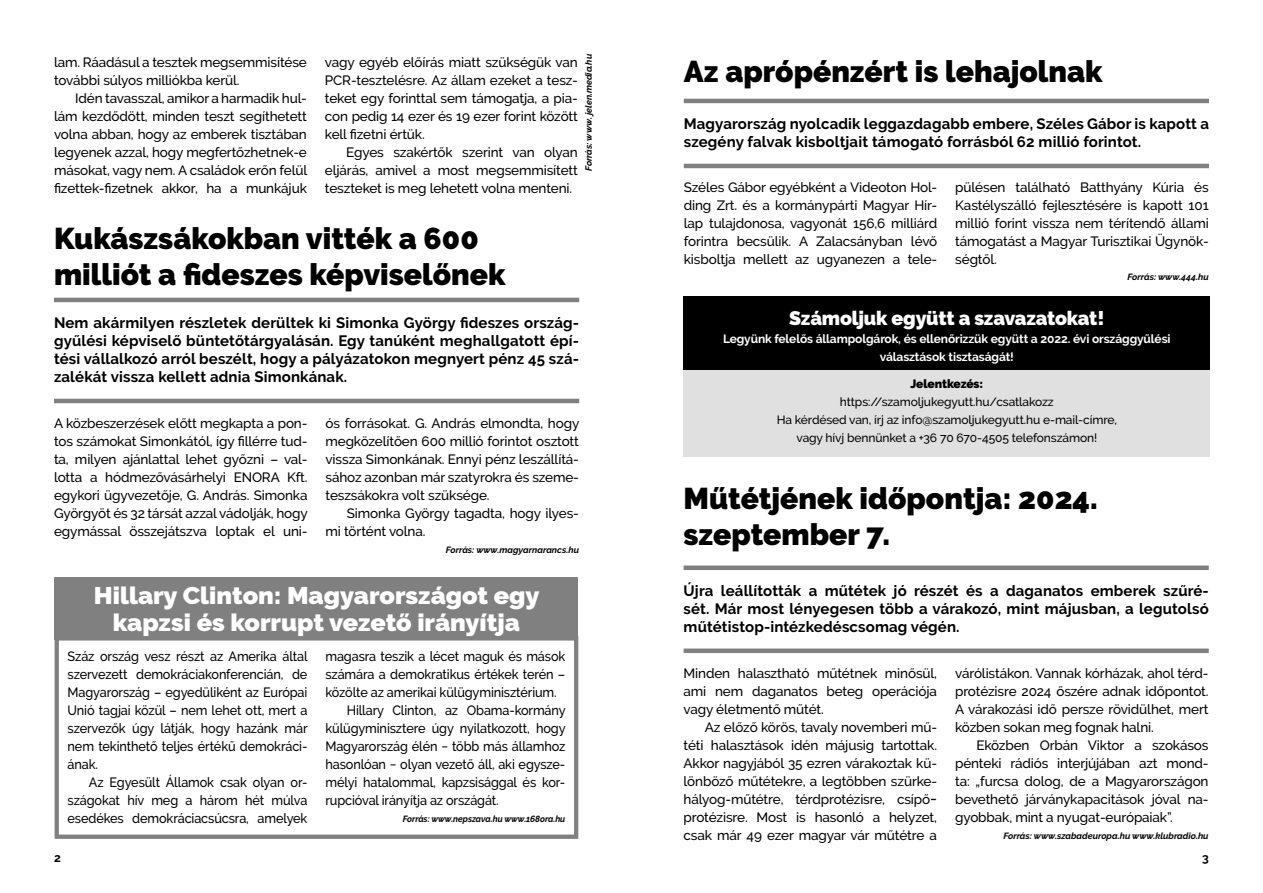
<style>
.page{position:relative;width:1263px;height:893px;background:#fff}
.page>*{position:absolute;margin:0;border:0;box-sizing:border-box;transform-origin:0 0}
._00_cím{font:900 30px/36px "Raleway";color:#000}
._00_kenyér{font:900 24px/27px "Raleway";color:#fff;text-align:center;scale:1.05 1}
._00_kenyér-2{font:900 19.5px "Raleway";letter-spacing:-.01em;color:#fff}
._00_lead{font:700 15px/18px "Raleway";letter-spacing:.01em;color:#000;text-align:justify}
._00_kenyér-3{font:500 13.5px/18px "Raleway";letter-spacing:-.01em;color:#000;text-align:justify}
._00_kenyér-4{font:500 13.5px/18px "Raleway";letter-spacing:-.01em;color:#000;text-align:justify;scale:.94 1}
._00_kenyér-5{font:500 12px "Raleway";letter-spacing:-.01em;color:#000}
._00_kenyér-6{font:700 12px/18px "Raleway";letter-spacing:-.01em;color:#fff;text-align:center}
._00_kenyér-7{font:900 12px "Raleway";letter-spacing:-.01em;color:#000}
._00_box_kiemelt_text{font:700 12px "Raleway";color:#000}
._00_képalá{font:italic 700 9px "Raleway";color:#000}
._00_képalá-2{font:italic 700 9px "Raleway";color:#000;scale:.94 1}
</style>
<div class="page">
<div style="left:684px;top:296px;width:526px;height:74px;background:#000"></div>
<div style="left:55px;top:577px;width:523px;height:62px;background:#808080"></div>
<div style="left:55px;top:636px;width:523px;height:203px;border:4px solid #808080"></div>
<hr style="left:684px;top:99px;width:525px;height:4px;background:#808080">
<hr style="left:684px;top:164px;width:525px;height:4px;background:#808080">
<hr style="left:54px;top:298px;width:525px;height:4px;background:#808080">
<hr style="left:54px;top:399px;width:525px;height:4px;background:#808080">
<div style="left:684px;top:370px;width:526px;height:87px;background:#e0e0e0"></div>
<div style="left:684px;top:565px;width:525px;height:5px;background:#808080"></div>
<div style="left:684px;top:648px;width:525px;height:5px;background:#808080"></div>
<p class="_00_képalá" style="left:583px;top:171px;width:119px;rotate:-90deg">Forrás: www. jelen.media.hu</p>
<p class="_00_kenyér-3" style="left:54px;top:53px;width:254px">lam. Ráadásul a tesztek megsemmisítése további súlyos milliókba kerül.</p>
<p class="_00_kenyér-3" style="left:54px;top:89px;width:255px;text-indent:21px">Idén tavasszal, amikor a harmadik hul&shy;lám kezdődött, minden teszt segíthetett volna abban, hogy az emberek tisztában legyenek azzal, hogy megfertőzhetnek-e másokat, vagy nem. A családok erőn felül fizettek-fizetnek akkor, ha a munkájuk</p>
<p class="_00_kenyér-3" style="left:325px;top:53px;width:254px">vagy egyéb előírás miatt szükségük van PCR-tesztelésre. Az állam ezeket a tesz&shy;teket egy forinttal sem támogatja, a pia&shy;con pedig 14 ezer és 19 ezer forint között kell fizetni értük.</p>
<p class="_00_kenyér-3" style="left:325px;top:143px;width:254px;text-indent:21px">Egyes szakértők szerint van olyan eljárás, amivel a most megsemmisített teszteket is meg lehetett volna menteni.</p>
<p class="_00_cím" style="left:684px;top:54px;width:420px">Az aprópénzért is lehajolnak</p>
<p class="_00_lead" style="left:684px;top:114px;width:527px">Magyarország nyolcadik leggazdagabb embere, Széles Gábor is kapott a szegény falvak kisboltjait támogató forrásból 62 millió forintot.</p>
<p class="_00_kenyér-3" style="left:684px;top:178px;width:255px;text-align:left">Széles Gábor egyébként a Videoton Hol&shy;ding Zrt. és a kormánypárti Magyar Hír&shy;lap tulajdonosa, vagyonát 156,6 milliárd forintra becsülik. A Zalacsányban lévő kisboltja mellett az ugyanezen a tele-</p>
<p class="_00_kenyér-3" style="left:955px;top:178px;width:255px">pülésen található Batthyány Kúria és Kastélyszálló fejlesztésére is kapott 101 millió forint vissza nem térítendő állami támogatást a Magyar Turisztikai Ügynök&shy;ségtől.</p>
<p class="_00_képalá" style="left:1127px;top:272px;width:83px">Forrás: www.444.hu</p>
<p class="_00_cím" style="left:54px;top:221px;width:453px">Kukászsákokban vitték a 600 milliót a fideszes képviselőnek</p>
<p class="_00_lead" style="left:54px;top:313px;width:527px">Nem akármilyen részletek derültek ki Simonka György fideszes ország&shy;gyűlési képviselő büntetőtárgyalásán. Egy tanúként meghallgatott épí&shy;tési vállalkozó arról beszélt, hogy a pályázatokon megnyert pénz 45 szá&shy;zalékát vissza kellett adnia Simonkának.</p>
<p class="_00_kenyér-2" style="left:789px;top:307px;width:317px">Számoljuk együtt a szavazatokat!</p>
<p class="_00_kenyér-6" style="left:723px;top:330px;width:449px">Legyünk felelős állampolgárok, és ellenőrizzük együtt a 2022. évi országgyűlési választások tisztaságát!</p>
<p class="_00_kenyér-7" style="left:910px;top:376px;width:74px">Jelentkezés:</p>
<p class="_00_kenyér-5" style="left:840px;top:394px;width:215px">https://szamoljukegyutt.hu/csatlakozz</p>
<p class="_00_kenyér-5" style="left:777px;top:412px;width:342px">Ha kérdésed van, írj az info@szamoljukegyutt.hu e-mail-címre,</p>
<p class="_00_kenyér-5" style="left:796px;top:430px;width:302px">vagy hívj bennünket a +36 70 670-4505 telefonszámon!</p>
<p class="_00_kenyér-3" style="left:54px;top:414px;width:255px">A közbeszerzések előtt megkapta a pon&shy;tos számokat Simonkától, így fillérre tud&shy;ta, milyen ajánlattal lehet győzni – val&shy;lotta a hódmezővásárhelyi ENORA Kft. egykori ügyvezetője, G. András. Simonka Györgyöt és 32 társát azzal vádolják, hogy egymással összejátszva loptak el uni-</p>
<p class="_00_kenyér-3" style="left:325px;top:414px;width:255px">ós forrásokat. G. András elmondta, hogy megközelítően 600 millió forintot osztott vissza Simonkának. Ennyi pénz leszállítá&shy;sához azonban már szatyrokra és szeme&shy;teszsákokra volt szüksége.</p>
<p class="_00_cím" style="left:684px;top:480px;width:416px">Műtétjének időpontja: 2024. szeptember 7.</p>
<p class="_00_lead" style="left:684px;top:581px;width:527px">Újra leállították a műtétek jó részét és a daganatos emberek szűré&shy;sét. Már most lényegesen több a várakozó, mint májusban, a legutolsó műtétistop-intézkedéscsomag végén.</p>
<p class="_00_kenyér-3" style="left:325px;top:504px;width:255px;text-indent:21px">Simonka György tagadta, hogy ilyes&shy;mi történt volna.</p>
<p class="_00_képalá" style="left:446px;top:544px;width:135px">Forrás: www.magyarnarancs.hu</p>
<p class="_00_kenyér" style="left:94px;top:582px;width:426px">Hillary Clinton: Magyarországot egy kapzsi és korrupt vezető irányítja</p>
<p class="_00_kenyér-4" style="left:68px;top:647px;width:257px">Száz ország vesz részt az Amerika által szervezett demokráciakonferencián, de Magyarország – egyedüliként az Európai Unió tagjai közül – nem lehet ott, mert a szervezők úgy látják, hogy hazánk már nem tekinthető teljes értékű demokráci&shy;ának.</p>
<p class="_00_kenyér-4" style="left:68px;top:773px;width:257px;text-indent:21px">Az Egyesült Államok csak olyan or&shy;szágokat hív meg a három hét múlva esedékes demokráciacsúcsra, amelyek</p>
<p class="_00_kenyér-4" style="left:325px;top:647px;width:257px">magasra teszik a lécet maguk és mások számára a demokratikus értékek terén – közölte az amerikai külügyminisztérium.</p>
<p class="_00_kenyér-4" style="left:325px;top:701px;width:257px;text-indent:21px">Hillary Clinton, az Obama-kormány külügyminisztere úgy nyilatkozott, hogy Magyarország élén − több más államhoz hasonlóan − olyan vezető áll, aki egysze&shy;mélyi hatalommal, kapzsisággal és kor&shy;rupcióval irányítja az országát.</p>
<p class="_00_képalá-2" style="left:403px;top:813px;width:174px">Forrás: www.nepszava.hu www.168ora.hu</p>
<p class="_00_kenyér-3" style="left:684px;top:664px;width:255px">Minden halasztható műtétnek minősül, ami nem daganatos beteg operációja vagy életmentő műtét.</p>
<p class="_00_kenyér-3" style="left:684px;top:718px;width:255px;text-align:left;text-indent:21px">Az előző körös, tavaly novemberi mű&shy;téti halasztások idén májusig tartottak.<br>Akkor nagyjából 35 ezren várakoztak kü&shy;lönböző műtétekre, a legtöbben szürke&shy;hályog-műtétre, térdprotézisre, csípő&shy;protézisre. Most is hasonló a helyzet, csak már 49 ezer magyar vár műtétre a</p>
<p class="_00_kenyér-3" style="left:955px;top:664px;width:255px">várólistákon. Vannak kórházak, ahol térd&shy;protézisre 2024 őszére adnak időpontot.<br>A várakozási idő persze rövidülhet, mert közben sokan meg fognak halni.</p>
<p class="_00_kenyér-3" style="left:955px;top:736px;width:255px;text-indent:21px">Eközben Orbán Viktor a szokásos pénteki rádiós interjújában azt mond&shy;ta: „furcsa dolog, de a Magyarországon bevethető járványkapacitások jóval na&shy;gyobbak, mint a nyugat-európaiak”.</p>
<p class="_00_képalá" style="left:1003px;top:830px;width:207px">Forrás: www.szabadeuropa.hu www.klubradio.hu</p>
<p class="_00_box_kiemelt_text" style="left:54px;top:851px;width:8px">2</p>
<p class="_00_box_kiemelt_text" style="left:1202px;top:851px;width:8px">3</p>
</div>
